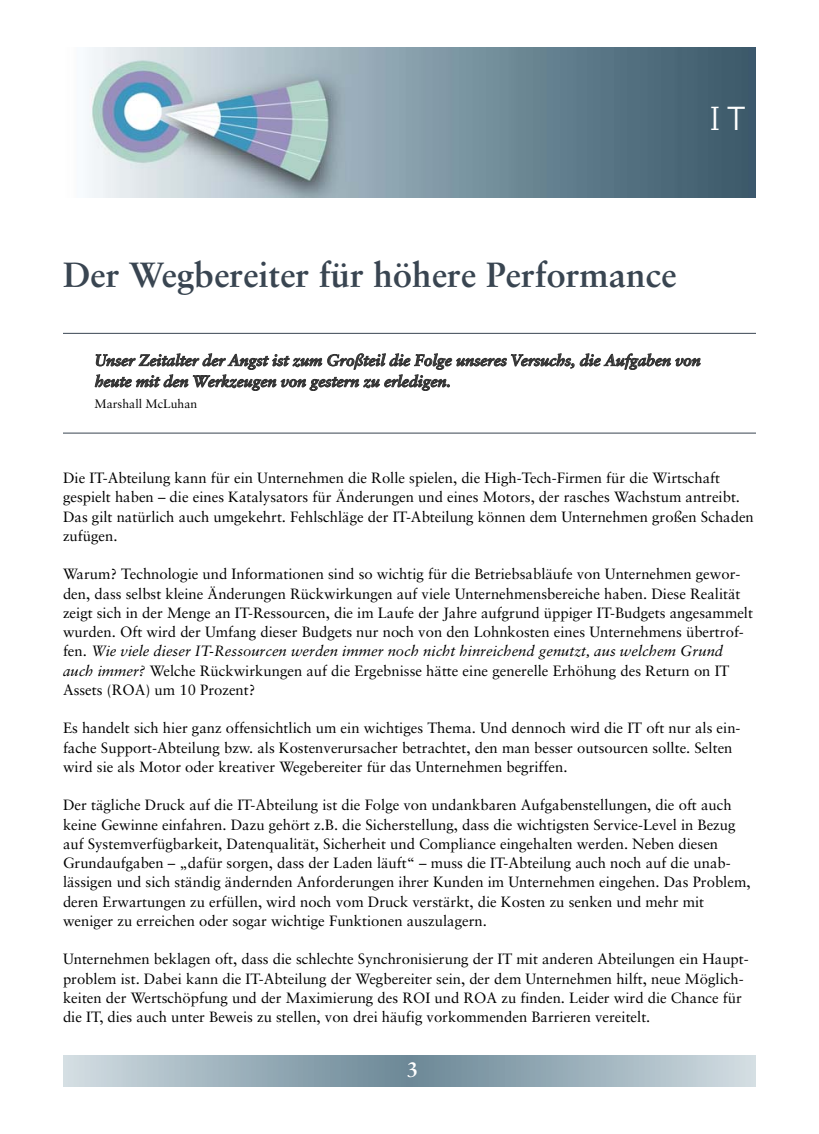
<style>
.page{position:relative;width:819px;height:1134px;background:#fff}
.page>*{position:absolute;margin:0;border:0;box-sizing:border-box;transform-origin:0 0}
.t1{font:700 35px "Sabon";color:#394551}
.t2{font:35px "Bell Gothic BT";color:#fff}
.t3{font:700 21px "Sabon";color:#fff}
.t4{font:italic 700 15.75px/21px "Sabon";color:#333}
.t5{font:14.88px/19.2px "Sabon";color:#000}
.t6{font:12.25px "Sabon";color:#000}
.s1{font-style:italic}
</style>
<div class="page">
<div style="left:410px;top:1056px;width:346px;height:31px;background:linear-gradient(to right,#6a8796,#d2dde3)"></div>
<img style="left:87px;top:47px;width:669px;height:151px">
<hr style="left:63px;top:333px;width:693px;height:1px;background:#394551">
<hr style="left:63px;top:433px;width:693px;height:1px;background:#394551">
<h1 class="t2" style="left:708px;top:106px;width:39px">IT</h1>
<h1 class="t1" style="left:63px;top:260px;width:615px">Der Wegbereiter für höhere Performance</h1>
<p class="t4" style="left:95px;top:351px;width:607px">Unser Zeitalter der Angst ist zum Großteil die Folge unseres Versuchs, die Aufgaben von heute mit den Werkzeugen von gestern zu erledigen.</p>
<p class="t6" style="left:94px;top:399px;width:104px">Marshall McLuhan</p>
<p class="t5" style="left:63px;top:470px;width:692px">Die IT-Abteilung kann für ein Unternehmen die Rolle spielen, die High-Tech-Firmen für die Wirtschaft gespielt haben – die eines Katalysators für Änderungen und eines Motors, der rasches Wachstum antreibt.<br>Das gilt natürlich auch umgekehrt. Fehlschläge der IT-Abteilung können dem Unternehmen großen Schaden zufügen.</p>
<p class="t5" style="left:63px;top:566px;width:692px">Warum? Technologie und Informationen sind so wichtig für die Betriebsabläufe von Unternehmen gewor&shy;den, dass selbst kleine Änderungen Rückwirkungen auf viele Unternehmensbereiche haben. Diese Realität zeigt sich in der Menge an IT-Ressourcen, die im Laufe der Jahre aufgrund üppiger IT-Budgets angesammelt wurden. Oft wird der Umfang dieser Budgets nur noch von den Lohnkosten eines Unternehmens übertrof&shy;fen. <span class="s1">Wie viele dieser IT-Ressourcen werden immer noch nicht hinreichend genutzt, aus welchem Grund auch immer?</span> Welche Rückwirkungen auf die Ergebnisse hätte eine generelle Erhöhung des Return on IT Assets (ROA) um 10 Prozent?</p>
<p class="t5" style="left:63px;top:720px;width:679px">Es handelt sich hier ganz offensichtlich um ein wichtiges Thema. Und dennoch wird die IT oft nur als ein&shy;fache Support-Abteilung bzw. als Kostenverursacher betrachtet, den man besser outsourcen sollte. Selten wird sie als Motor oder kreativer Wegebereiter für das Unternehmen begriffen.</p>
<p class="t5" style="left:63px;top:797px;width:689px">Der tägliche Druck auf die IT-Abteilung ist die Folge von undankbaren Aufgabenstellungen, die oft auch keine Gewinne einfahren. Dazu gehört z.B. die Sicherstellung, dass die wichtigsten Service-Level in Bezug auf Systemverfügbarkeit, Datenqualität, Sicherheit und Compliance eingehalten werden. Neben diesen Grundaufgaben – „dafür sorgen, dass der Laden läuft“ – muss die IT-Abteilung auch noch auf die unab&shy;lässigen und sich ständig ändernden Anforderungen ihrer Kunden im Unternehmen eingehen. Das Problem, deren Erwartungen zu erfüllen, wird noch vom Druck verstärkt, die Kosten zu senken und mehr mit weniger zu erreichen oder sogar wichtige Funktionen auszulagern.</p>
<p class="t5" style="left:63px;top:951px;width:687px">Unternehmen beklagen oft, dass die schlechte Synchronisierung der IT mit anderen Abteilungen ein Haupt&shy;problem ist. Dabei kann die IT-Abteilung der Wegbereiter sein, der dem Unternehmen hilft, neue Möglich&shy;keiten der Wertschöpfung und der Maximierung des ROI und ROA zu finden. Leider wird die Chance für die IT, dies auch unter Beweis zu stellen, von drei häufig vorkommenden Barrieren vereitelt.</p>
<h2 class="t3" style="left:407px;top:1061px;width:13px">3</h2>
</div>
